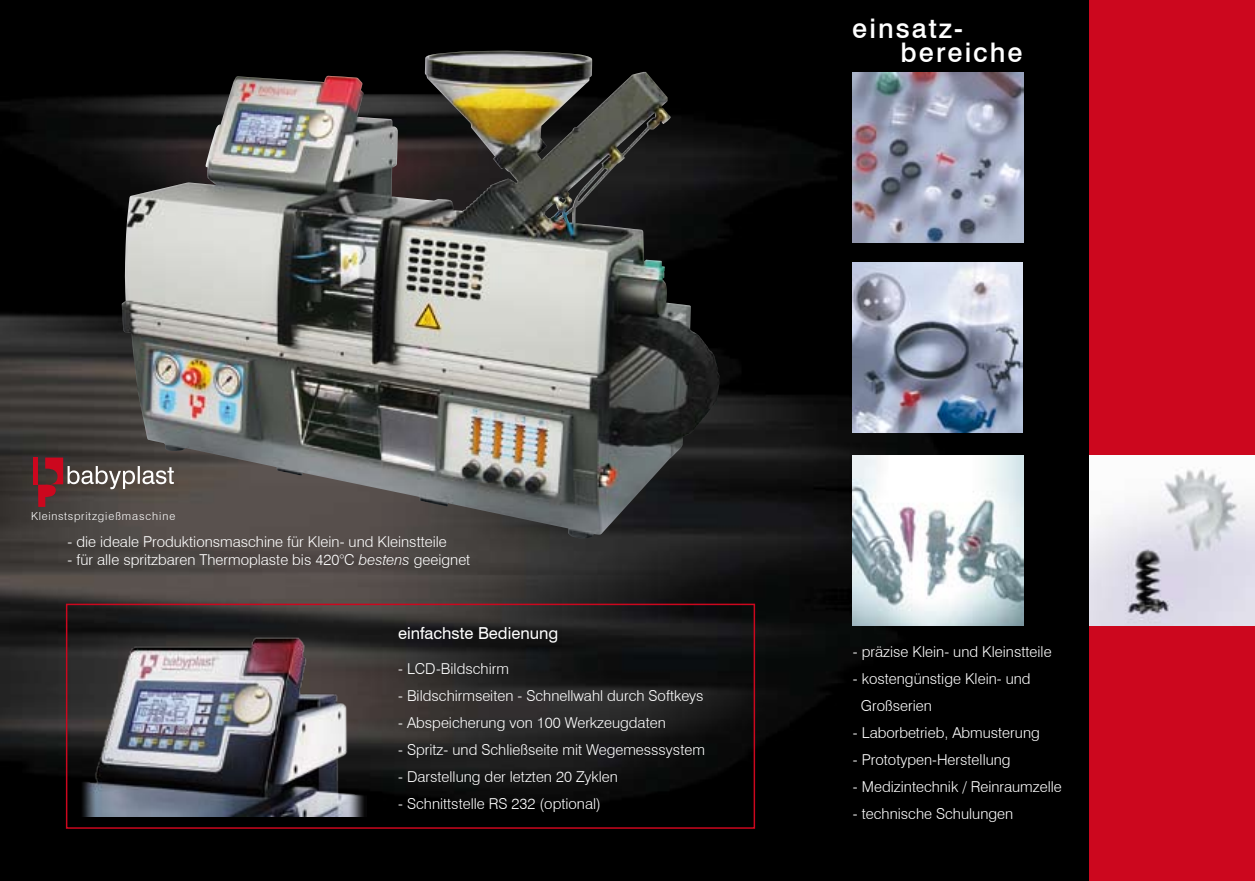
<style>
.page{position:relative;width:1255px;height:881px;background:#fff}
.page>*{position:absolute;margin:0;border:0;box-sizing:border-box;transform-origin:0 0}
.t1{font:500 27px/24px "Swiss 721 BT";letter-spacing:.075em;color:#fff}
.t2{font:16.5px "Swiss 721 BT";color:#fff}
.t3{font:300 15px/27px "Swiss 721 BT";color:#fff}
.t4{font:300 11.1px "Swiss 721 BT";letter-spacing:.06em;color:#fff}
.s1{font-style:italic}
</style>
<div class="page">
<img style="left:0;top:0;width:1089px;height:880px">
<div style="left:1089px;top:0;width:165px;height:880px;background:#cc071e"></div>
<div style="left:66px;top:603px;width:689px;height:225px;border:2px solid #cc071e"></div>
<img style="left:853px;top:455px;width:170px;height:170px">
<img style="left:853px;top:72px;width:170px;height:170px">
<img style="left:853px;top:262px;width:169px;height:170px">
<img style="left:1089px;top:455px;width:165px;height:170px">
<div style="left:33px;top:457px;width:5px;height:27px;background:#cc071e"></div>
<svg style="left:38px;top:457px;width:136px;height:49px;background:#67514f"></svg>
<img style="left:79px;top:625px;width:288px;height:191px">
<img style="left:205px;top:51px;width:465px;height:215px">
<h1 class="t1" style="left:900px;top:16px;width:123px;text-indent:-48px">einsatz&shy;bereiche</h1>
<p class="t4" style="left:31px;top:509px;width:145px">Kleinstspritzgießmaschine</p>
<p class="t3" style="left:68px;top:528px;width:381px">- die ideale Produktionsmaschine für Klein- und Kleinstteile</p>
<p class="t3" style="left:68px;top:546px;width:404px">- für alle spritzbaren Thermoplaste bis 420°C <span class="s1">bestens</span> geeignet</p>
<p class="t2" style="left:398px;top:622px;width:162px">einfachste Bedienung</p>
<p class="t3" style="left:398px;top:655px;width:112px">- LCD-Bildschirm</p>
<p class="t3" style="left:398px;top:682px;width:307px">- Bildschirmseiten - Schnellwahl durch Softkeys</p>
<p class="t3" style="left:398px;top:709px;width:269px">- Abspeicherung von 100 Werkzeugdaten</p>
<p class="t3" style="left:398px;top:736px;width:308px">- Spritz- und Schließseite mit Wegemesssystem</p>
<p class="t3" style="left:398px;top:763px;width:221px">- Darstellung der letzten 20 Zyklen</p>
<p class="t3" style="left:398px;top:790px;width:204px">- Schnittstelle RS 232 (optional)</p>
<p class="t3" style="left:853px;top:637px;width:200px">- präzise Klein- und Kleinstteile</p>
<p class="t3" style="left:860px;top:664px;width:171px;text-indent:-8px">- kostengünstige Klein- und<br>Großserien</p>
<p class="t3" style="left:853px;top:718px;width:188px">- Laborbetrieb, Abmusterung</p>
<p class="t3" style="left:853px;top:745px;width:159px">- Prototypen-Herstellung</p>
<p class="t3" style="left:853px;top:772px;width:210px">- Medizintechnik / Reinraumzelle</p>
<p class="t3" style="left:853px;top:799px;width:162px">- technische Schulungen</p>
</div>
